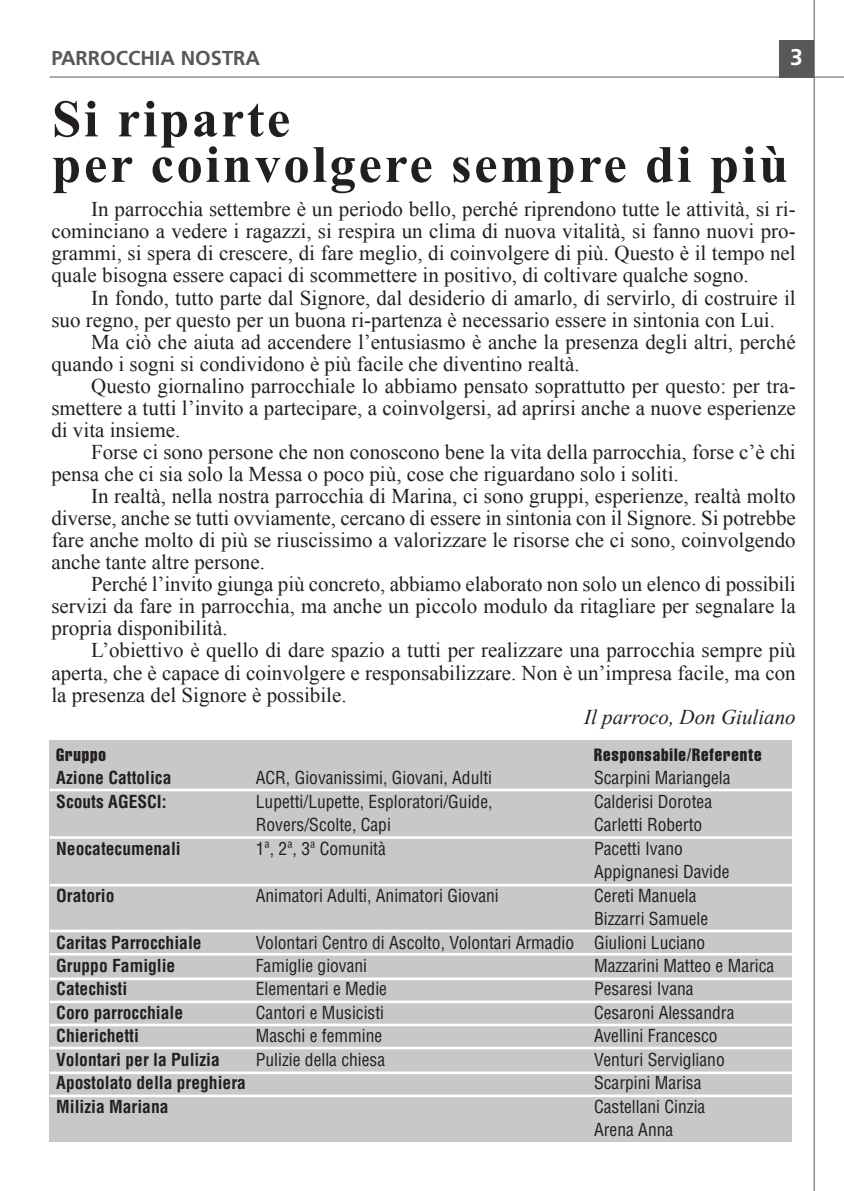
<style>
.page{position:relative;width:844px;height:1191px;background:#fff}
.page>*{position:absolute;margin:0;border:0;box-sizing:border-box;transform-origin:0 0}
.t1{font:700 52.5px/45.5px "Times New Roman";letter-spacing:.05em;color:#231f20}
.t2{font:700 22.75px "Frutiger";color:#fff}
.t3{font:21px/22.1px "Times New Roman";color:#231f20;text-align:justify}
.t4{font:italic 21px "Times New Roman";color:#231f20}
.t5{font:700 20.12px "Frutiger";color:#57585a}
.t6{font:condensed 17.5px/23.4px "Helvetica";color:#231f20}
.t7{font:700 condensed 17.5px "Helvetica";color:#231f20}
.t8{font:extra-condensed 17.5px "Helvetica";letter-spacing:.05em;color:#231f20}
</style>
<div class="page">
<div style="left:50px;top:740px;width:742px;height:401px;background:#c7c8ca"></div>
<hr style="left:50px;top:77px;width:793px;height:1px;background:#57585a">
<hr style="left:813px;top:0;width:1px;height:1191px;background:#57585a">
<div style="left:779px;top:40px;width:34px;height:37px;background:#57585a"></div>
<hr style="left:50px;top:788px;width:744px;height:3px;background:#fff">
<hr style="left:50px;top:836px;width:744px;height:3px;background:#fff">
<hr style="left:50px;top:884px;width:744px;height:2px;background:#fff">
<hr style="left:50px;top:929px;width:744px;height:3px;background:#fff">
<hr style="left:50px;top:953px;width:744px;height:2px;background:#fff">
<hr style="left:50px;top:977px;width:744px;height:3px;background:#fff">
<hr style="left:50px;top:1000px;width:744px;height:3px;background:#fff">
<hr style="left:50px;top:1023px;width:744px;height:3px;background:#fff">
<hr style="left:50px;top:1046px;width:744px;height:3px;background:#fff">
<hr style="left:50px;top:1071px;width:744px;height:3px;background:#fff">
<hr style="left:50px;top:1094px;width:744px;height:3px;background:#fff">
<p class="t5" style="left:51px;top:50px;width:210px">PARROCCHIA NOSTRA</p>
<p class="t2" style="left:790px;top:48px;width:14px">3</p>
<h1 class="t1" style="left:52px;top:96px;width:737px">Si riparte<br>per coinvolgere sempre di più</h1>
<p class="t3" style="left:51px;top:198px;width:745px;text-indent:40px">In parrocchia settembre è un periodo bello, perché riprendono tutte le attività, si ri&shy;cominciano a vedere i ragazzi, si respira un clima di nuova vitalità, si fanno nuovi pro&shy;grammi, si spera di crescere, di fare meglio, di coinvolgere di più. Questo è il tempo nel quale bisogna essere capaci di scommettere in positivo, di coltivare qualche sogno.</p>
<p class="t3" style="left:91px;top:286px;width:706px">In fondo, tutto parte dal Signore, dal desiderio di amarlo, di servirlo, di costruire il</p>
<p class="t3" style="left:51px;top:308px;width:725px">suo regno, per questo per un buona ri-partenza è necessario essere in sintonia con Lui.</p>
<p class="t3" style="left:91px;top:330px;width:706px">Ma ciò che aiuta ad accendere l’entusiasmo è anche la presenza degli altri, perché</p>
<p class="t3" style="left:51px;top:352px;width:529px">quando i sogni si condividono è più facile che diventino realtà.</p>
<p class="t3" style="left:91px;top:374px;width:706px">Questo giornalino parrocchiale lo abbiamo pensato soprattutto per questo: per tra-</p>
<p class="t3" style="left:51px;top:397px;width:745px">smettere a tutti l’invito a partecipare, a coinvolgersi, ad aprirsi anche a nuove esperienze</p>
<p class="t3" style="left:51px;top:419px;width:130px">di vita insieme.</p>
<p class="t3" style="left:91px;top:441px;width:706px">Forse ci sono persone che non conoscono bene la vita della parrocchia, forse c’è chi</p>
<p class="t3" style="left:51px;top:463px;width:628px">pensa che ci sia solo la Messa o poco più, cose che riguardano solo i soliti.</p>
<p class="t3" style="left:91px;top:485px;width:706px">In realtà, nella nostra parrocchia di Marina, ci sono gruppi, esperienze, realtà molto</p>
<p class="t3" style="left:51px;top:507px;width:745px">diverse, anche se tutti ovviamente, cercano di essere in sintonia con il Signore. Si potrebbe</p>
<p class="t3" style="left:51px;top:529px;width:745px">fare anche molto di più se riuscissimo a valorizzare le risorse che ci sono, coinvolgendo</p>
<p class="t3" style="left:51px;top:551px;width:215px">anche tante altre persone.</p>
<p class="t3" style="left:91px;top:573px;width:706px">Perché l’invito giunga più concreto, abbiamo elaborato non solo un elenco di possibili</p>
<p class="t3" style="left:51px;top:595px;width:745px">servizi da fare in parrocchia, ma anche un piccolo modulo da ritagliare per segnalare la</p>
<p class="t3" style="left:51px;top:617px;width:178px">propria disponibilità.</p>
<p class="t3" style="left:91px;top:639px;width:706px">L’obiettivo è quello di dare spazio a tutti per realizzare una parrocchia sempre più</p>
<p class="t3" style="left:51px;top:661px;width:745px">aperta, che è capace di coinvolgere e responsabilizzare. Non è un’impresa facile, ma con</p>
<p class="t3" style="left:51px;top:683px;width:297px">la presenza del Signore è possibile.</p>
<p class="t4" style="left:584px;top:705px;width:213px">Il parroco, Don Giuliano</p>
<p class="t8" style="left:56px;top:748px;width:51px">Gruppo</p>
<p class="t8" style="left:594px;top:748px;width:169px">Responsabile/Referente</p>
<p class="t7" style="left:56px;top:768px;width:117px">Azione Cattolica</p>
<p class="t6" style="left:256px;top:766px;width:238px">ACR, Giovanissimi, Giovani, Adulti</p>
<p class="t6" style="left:594px;top:766px;width:138px">Scarpini Mariangela</p>
<p class="t7" style="left:56px;top:791px;width:112px">Scouts AGESCI:</p>
<p class="t6" style="left:256px;top:790px;width:238px">Lupetti/Lupette, Esploratori/Guide,</p>
<p class="t6" style="left:594px;top:790px;width:119px">Calderisi Dorotea</p>
<p class="t6" style="left:256px;top:813px;width:136px">Rovers/Scolte, Capi</p>
<p class="t6" style="left:594px;top:813px;width:110px">Carletti Roberto</p>
<p class="t7" style="left:56px;top:838px;width:126px">Neocatecumenali</p>
<p class="t6" style="left:256px;top:837px;width:131px">1ª, 2ª, 3ª Comunità</p>
<p class="t6" style="left:594px;top:837px;width:137px">Pacetti Ivano<br>Appignanesi Davide</p>
<p class="t7" style="left:56px;top:885px;width:60px">Oratorio</p>
<p class="t6" style="left:256px;top:884px;width:244px">Animatori Adulti, Animatori Giovani</p>
<p class="t6" style="left:594px;top:884px;width:116px">Cereti Manuela<br>Bizzarri Samuele</p>
<p class="t7" style="left:56px;top:932px;width:147px">Caritas Parrocchiale</p>
<p class="t6" style="left:256px;top:930px;width:451px">Volontari Centro di Ascolto, Volontari Armadio Giulioni Luciano</p>
<p class="t7" style="left:56px;top:955px;width:120px">Gruppo Famiglie</p>
<p class="t6" style="left:256px;top:954px;width:113px">Famiglie giovani</p>
<p class="t6" style="left:594px;top:954px;width:182px">Mazzarini Matteo e Marica</p>
<p class="t7" style="left:56px;top:979px;width:72px">Catechisti</p>
<p class="t6" style="left:256px;top:977px;width:133px">Elementari e Medie</p>
<p class="t6" style="left:594px;top:977px;width:101px">Pesaresi Ivana</p>
<p class="t7" style="left:56px;top:1002px;width:128px">Coro parrocchiale</p>
<p class="t6" style="left:256px;top:1001px;width:130px">Cantori e Musicisti</p>
<p class="t6" style="left:594px;top:1001px;width:142px">Cesaroni Alessandra</p>
<p class="t7" style="left:56px;top:1026px;width:84px">Chierichetti</p>
<p class="t6" style="left:256px;top:1024px;width:128px">Maschi e femmine</p>
<p class="t6" style="left:594px;top:1024px;width:125px">Avellini Francesco</p>
<p class="t7" style="left:56px;top:1049px;width:165px">Volontari per la Pulizia</p>
<p class="t6" style="left:256px;top:1048px;width:131px">Pulizie della chiesa</p>
<p class="t6" style="left:594px;top:1048px;width:132px">Venturi Servigliano</p>
<p class="t7" style="left:56px;top:1073px;width:191px">Apostolato della preghiera</p>
<p class="t6" style="left:594px;top:1071px;width:109px">Scarpini Marisa</p>
<p class="t7" style="left:56px;top:1096px;width:114px">Milizia Mariana</p>
<p class="t6" style="left:594px;top:1095px;width:113px">Castellani Cinzia<br>Arena Anna</p>
</div>
